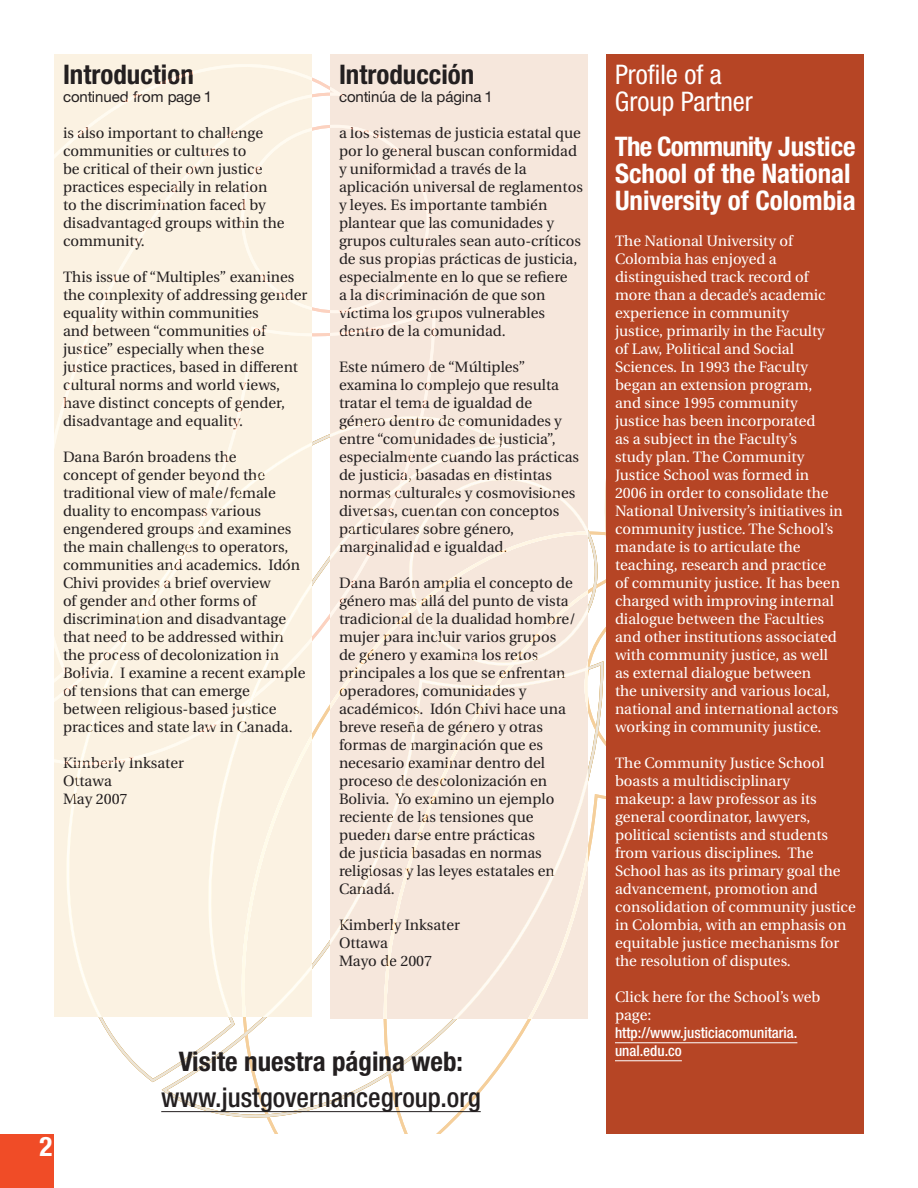
<style>
.page{position:relative;width:918px;height:1188px;background:#fff}
.page>*{position:absolute;margin:0;border:0;box-sizing:border-box;transform-origin:0 0}
.t1{font:700 condensed 27px/27px "Helvetica Neue";color:#fff}
.t2{font:700 condensed 27px "Helvetica Neue";color:#231f20}
.t3{font:500 condensed 27px "Helvetica Neue";color:#231f20}
.t4{font:condensed 27px/27px "Helvetica Neue";color:#fff}
.t5{font:15px/18px "Utopia";color:#231f20}
.t6{font:15px/18px "Utopia";color:#fff}
.t7{font:500 condensed 15px/18px "Helvetica Neue";color:#fff}
.t8{font:15px "Helvetica Neue";letter-spacing:-.005em;color:#231f20}
</style>
<div class="page">
<svg style="left:98px;top:434px;width:507px;height:700px"></svg>
<div style="left:0;top:1134px;width:54px;height:54px;background:#f04c27"></div>
<div style="left:606px;top:54px;width:258px;height:1080px;background:#b64525"></div>
<hr style="left:615px;top:1042px;width:182px;height:1px;background:#fff">
<hr style="left:615px;top:1060px;width:67px;height:1px;background:#fff">
<div style="left:330px;top:54px;width:258px;height:964px;background:#f6e7dc"></div>
<div style="left:54px;top:54px;width:258px;height:963px;background:#fbf2e2"></div>
<hr style="left:161px;top:1111px;width:320px;height:1px;background:#231f20">
<h1 class="t2" style="left:63px;top:58px;width:132px">Introduction</h1>
<p class="t8" style="left:63px;top:88px;width:151px">continued from page 1</p>
<p class="t5" style="left:63px;top:124px;width:223px">is also important to challenge communities or cultures to<br>be critical of their own justice practices especially in relation to the discrimination faced by disadvantaged groups within the community.</p>
<p class="t5" style="left:63px;top:268px;width:246px">This issue of “Multiples” examines the complexity of addressing gender equality within communities<br>and between “communities of justice” especially when these justice practices, based in different cultural norms and world views, have distinct concepts of gender, disadvantage and equality.</p>
<p class="t5" style="left:63px;top:448px;width:244px">Dana Barón broadens the<br>concept of gender beyond the traditional view of male/female duality to encompass various engendered groups and examines the main challenges to operators, communities and academics. Idón<br>Chivi provides a brief overview<br>of gender and other forms of discrimination and disadvantage that need to be addressed within the process of decolonization in<br>Bolivia. I examine a recent example of tensions that can emerge between religious-based justice practices and state law in Canada.</p>
<p class="t5" style="left:63px;top:754px;width:123px">Kimberly Inksater<br>Ottawa<br>May 2007</p>
<h1 class="t2" style="left:339px;top:58px;width:137px">Introducción</h1>
<p class="t8" style="left:339px;top:88px;width:155px">continúa de la página 1</p>
<p class="t5" style="left:339px;top:124px;width:245px">a los sistemas de justicia estatal que por lo general buscan conformidad y uniformidad a través de la aplicación universal de reglamentos y leyes. Es importante también plantear que las comunidades y grupos culturales sean auto-críticos de sus propias prácticas de justicia, especialmente en lo que se refiere<br>a la discriminación de que son víctima los grupos vulnerables dentro de la comunidad.</p>
<p class="t5" style="left:339px;top:358px;width:242px">Este número de “Múltiples” examina lo complejo que resulta tratar el tema de igualdad de género dentro de comunidades y entre “comunidades de justicia”, especialmente cuando las prácticas de justicia, basadas en distintas normas culturales y cosmovisiones diversas, cuentan con conceptos particulares sobre género, marginalidad e igualdad.</p>
<p class="t5" style="left:339px;top:574px;width:238px">Dana Barón amplia el concepto de género mas allá del punto de vista tradicional de la dualidad hombre/ mujer para incluir varios grupos de género y examina los retos principales a los que se enfrentan operadores, comunidades y académicos. Idón Chivi hace una breve reseña de género y otras formas de marginación que es necesario examinar dentro del proceso de descolonización en<br>Bolivia. Yo examino un ejemplo reciente de las tensiones que pueden darse entre prácticas<br>de justicia basadas en normas religiosas y las leyes estatales en<br>Canadá.</p>
<p class="t5" style="left:339px;top:916px;width:123px">Kimberly Inksater<br>Ottawa<br>Mayo de 2007</p>
<h1 class="t1" style="left:40px;top:1133px;width:14px">2</h1>
<h1 class="t2" style="left:179px;top:1045px;width:286px">Visite nuestra página web:</h1>
<h1 class="t3" style="left:161px;top:1081px;width:321px">www.justgovernancegroup.org</h1>
<h1 class="t4" style="left:615px;top:61px;width:139px">Profile of a<br>Group Partner</h1>
<h1 class="t1" style="left:615px;top:133px;width:242px">The Community Justice<br>School of the National<br>University of Colombia</h1>
<p class="t6" style="left:615px;top:232px;width:229px">The National University of<br>Colombia has enjoyed a distinguished track record of more than a decade’s academic experience in community<br>justice, primarily in the Faculty<br>of Law, Political and Social<br>Sciences. In 1993 the Faculty began an extension program,<br>and since 1995 community justice has been incorporated<br>as a subject in the Faculty’s<br>study plan. The Community<br>Justice School was formed in<br>2006 in order to consolidate the<br>National University’s initiatives in community justice. The School’s mandate is to articulate the teaching, research and practice of community justice. It has been charged with improving internal dialogue between the Faculties and other institutions associated with community justice, as well as external dialogue between<br>the university and various local, national and international actors working in community justice.</p>
<p class="t6" style="left:615px;top:754px;width:242px">The Community Justice School boasts a multidisciplinary<br>makeup: a law professor as its general coordinator, lawyers, political scientists and students from various disciplines. The<br>School has as its primary goal the advancement, promotion and consolidation of community justice in Colombia, with an emphasis on equitable justice mechanisms for the resolution of disputes.</p>
<p class="t6" style="left:615px;top:988px;width:207px">Click here for the School’s web page:</p>
<p class="t7" style="left:615px;top:1024px;width:184px">http://www.justiciacomunitaria. unal.edu.co</p>
</div>
